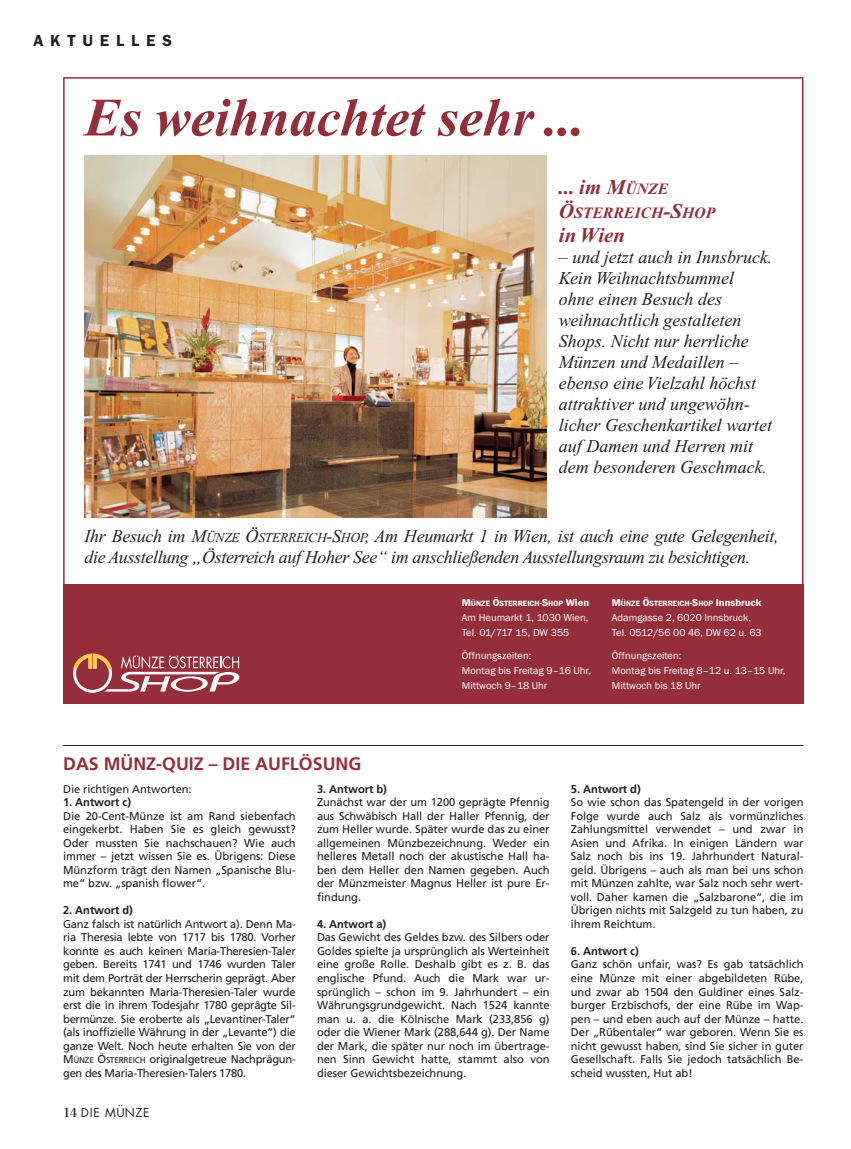
<style>
.page{position:relative;width:851px;height:1149px;background:#fff}
.page>*{position:absolute;margin:0;border:0;box-sizing:border-box;transform-origin:0 0}
.t1{font:italic 700 54px "Times New Roman";color:#952e3b}
.t2{font:italic 700 21px "Times New Roman";color:#952e3b}
.t3{font:italic 18px/21px "Times New Roman";color:#231f20}
.t4{font:italic 18px/21px "Times New Roman";letter-spacing:-.02em;color:#231f20}
.t5{font:700 18px "Frutiger";color:#952e3b}
.t6{font:600 16.5px "Franklin Gothic Itc T";letter-spacing:.41em;color:#231f20}
.t7{font:italic 700 15.75px "Times New Roman";color:#952e3b}
.t8{font:12px "Futura";letter-spacing:.06em;color:#231f20}
.t9{font:11.25px/13.5px "Frutiger";letter-spacing:-.005em;color:#231f20;text-align:justify}
.t10{font:700 11.25px "Frutiger";letter-spacing:-.005em;color:#231f20}
.t11{font:10.5px/15px "Franklin Gothic Itc T";color:#fff}
.t12{font:600 7.8px "Franklin Gothic Itc T";color:#fff}
.s1{font-size:15.75px}
.s2{font-size:21px}
.s3{font-size:13.5px}
.s4{font-size:10.5px}
.s5{font-size:8.4px}
.s6{font-family:"Bodoni";font-size:14.25px}
</style>
<div class="page">
<hr style="left:63px;top:745px;width:740px;height:1px;background:#231f20">
<img style="left:84px;top:156px;width:462px;height:361px">
<div style="left:63px;top:584px;width:740px;height:120px;background:#952e3b"></div>
<svg style="left:73px;top:653px;width:166px;height:39px"></svg>
<h3 class="t6" style="left:33px;top:34px;width:140px">AKTUELLES</h3>
<h1 class="t1" style="left:84px;top:99px;width:502px">Es weihnachtet sehr ...</h1>
<h2 class="t2" style="left:558px;top:180px;width:111px">... im M<span class="s1">ÜNZE</span></h2>
<h3 class="t7" style="left:558px;top:207px;width:158px"><span class="s2">Ö</span>STERREICH<span class="s2">-S</span>HOP</h3>
<h2 class="t2" style="left:558px;top:228px;width:68px">in Wien</h2>
<p class="t3" style="left:558px;top:248px;width:215px">– und jetzt auch in Innsbruck.<br>Kein Weihnachtsbummel ohne einen Besuch des weihnachtlich gestalteten<br>Shops. Nicht nur herrliche<br>Münzen und Medaillen – ebenso eine Vielzahl höchst attraktiver und ungewöhn&shy;licher Geschenkartikel wartet auf Damen und Herren mit dem besonderen Geschmack.</p>
<h3 class="t4" style="left:84px;top:527px;width:695px">Ihr Besuch im M<span class="s3">ÜNZE</span> Ö<span class="s3">STERREICH</span>-S<span class="s3">HOP</span>, Am Heumarkt 1 in Wien, ist auch eine gute Gelegenheit, die Ausstellung „Österreich auf Hoher See“ im anschließenden Ausstellungsraum zu besichtigen.</h3>
<p class="t12" style="left:462px;top:600px;width:129px"><span class="s4">M</span>ÜNZE <span class="s4">Ö</span>STERREICH<span class="s4">-S</span>HOP <span class="s4">Wien</span></p>
<p class="t11" style="left:462px;top:610px;width:128px">Am Heumarkt 1, 1030 Wien,<br>Tel. 01/717 15, DW 355</p>
<p class="t11" style="left:462px;top:649px;width:131px">Öffnungszeiten:<br>Montag bis Freitag 9–16 Uhr,<br>Mittwoch 9–18 Uhr</p>
<p class="t12" style="left:611px;top:600px;width:151px"><span class="s4">M</span>ÜNZE <span class="s4">Ö</span>STERREICH<span class="s4">-S</span>HOP <span class="s4">Innsbruck</span></p>
<p class="t11" style="left:611px;top:610px;width:151px">Adamgasse 2, 6020 Innsbruck,<br>Tel. 0512/56 00 46, DW 62 u. 63</p>
<p class="t11" style="left:611px;top:649px;width:175px">Öffnungszeiten:<br>Montag bis Freitag 8–12 u. 13–15 Uhr,<br>Mittwoch bis 18 Uhr</p>
<h3 class="t5" style="left:63px;top:756px;width:299px">DAS MÜNZ-QUIZ – DIE AUFLÖSUNG</h3>
<p class="t9" style="left:63px;top:782px;width:130px">Die richtigen Antworten:</p>
<p class="t10" style="left:63px;top:797px;width:69px">1. Antwort c)</p>
<p class="t9" style="left:63px;top:809px;width:234px">Die 20-Cent-Münze ist am Rand siebenfach eingekerbt. Haben Sie es gleich gewusst?<br>Oder mussten Sie nachschauen? Wie auch immer – jetzt wissen Sie es. Übrigens: Diese Münzform trägt den Namen „Spanische Blu&shy;me“ bzw. „spanish flower“.</p>
<p class="t10" style="left:63px;top:905px;width:71px">2. Antwort d)</p>
<p class="t9" style="left:63px;top:917px;width:234px">Ganz falsch ist natürlich Antwort a). Denn Ma&shy;ria Theresia lebte von 1717 bis 1780. Vorher konnte es auch keinen Maria-Theresien-Taler geben. Bereits 1741 und 1746 wurden Taler mit dem Porträt der Herrscherin geprägt. Aber zum bekannten Maria-Theresien-Taler wurde erst die in ihrem Todesjahr 1780 geprägte Sil&shy;bermünze. Sie eroberte als „Levantiner-Taler“ (als inoffizielle Währung in der „Levante“) die ganze Welt. Noch heute erhalten Sie von der M<span class="s5">ÜNZE</span> Ö<span class="s5">STERREICH</span> originalgetreue Nachprägun&shy;gen des Maria-Theresien-Talers 1780.</p>
<p class="t8" style="left:63px;top:1106px;width:88px"><span class="s6">14</span> DIE MÜNZE</p>
<p class="t10" style="left:317px;top:784px;width:71px">3. Antwort b)</p>
<p class="t9" style="left:317px;top:796px;width:234px">Zunächst war der um 1200 geprägte Pfennig aus Schwäbisch Hall der Haller Pfennig, der zum Heller wurde. Später wurde das zu einer allgemeinen Münzbezeichnung. Weder ein helleres Metall noch der akustische Hall ha&shy;ben dem Heller den Namen gegeben. Auch der Münzmeister Magnus Heller ist pure Er&shy;findung.</p>
<p class="t10" style="left:317px;top:919px;width:71px">4. Antwort a)</p>
<p class="t9" style="left:317px;top:931px;width:234px">Das Gewicht des Geldes bzw. des Silbers oder Goldes spielte ja ursprünglich als Werteinheit eine große Rolle. Deshalb gibt es z. B. das englische Pfund. Auch die Mark war ur&shy;sprünglich – schon im 9. Jahrhundert – ein Währungsgrundgewicht. Nach 1524 kannte man u. a. die Kölnische Mark (233,856 g) oder die Wiener Mark (288,644 g). Der Name der Mark, die später nur noch im übertrage&shy;nen Sinn Gewicht hatte, stammt also von dieser Gewichtsbezeichnung.</p>
<p class="t10" style="left:570px;top:784px;width:71px">5. Antwort d)</p>
<p class="t9" style="left:570px;top:796px;width:234px">So wie schon das Spatengeld in der vorigen Folge wurde auch Salz als vormünzliches Zahlungsmittel verwendet – und zwar in Asien und Afrika. In einigen Ländern war Salz noch bis ins 19. Jahrhundert Natural&shy;geld. Übrigens – auch als man bei uns schon mit Münzen zahlte, war Salz noch sehr wert&shy;voll. Daher kamen die „Salzbarone“, die im Übrigen nichts mit Salzgeld zu tun haben, zu ihrem Reichtum.</p>
<p class="t10" style="left:570px;top:946px;width:69px">6. Antwort c)</p>
<p class="t9" style="left:570px;top:958px;width:234px">Ganz schön unfair, was? Es gab tatsächlich eine Münze mit einer abgebildeten Rübe, und zwar ab 1504 den Guldiner eines Salz&shy;burger Erzbischofs, der eine Rübe im Wap&shy;pen – und eben auch auf der Münze – hatte.<br>Der „Rübentaler“ war geboren. Wenn Sie es nicht gewusst haben, sind Sie sicher in guter Gesellschaft. Falls Sie jedoch tatsächlich Be&shy;scheid wussten, Hut ab!</p>
</div>
